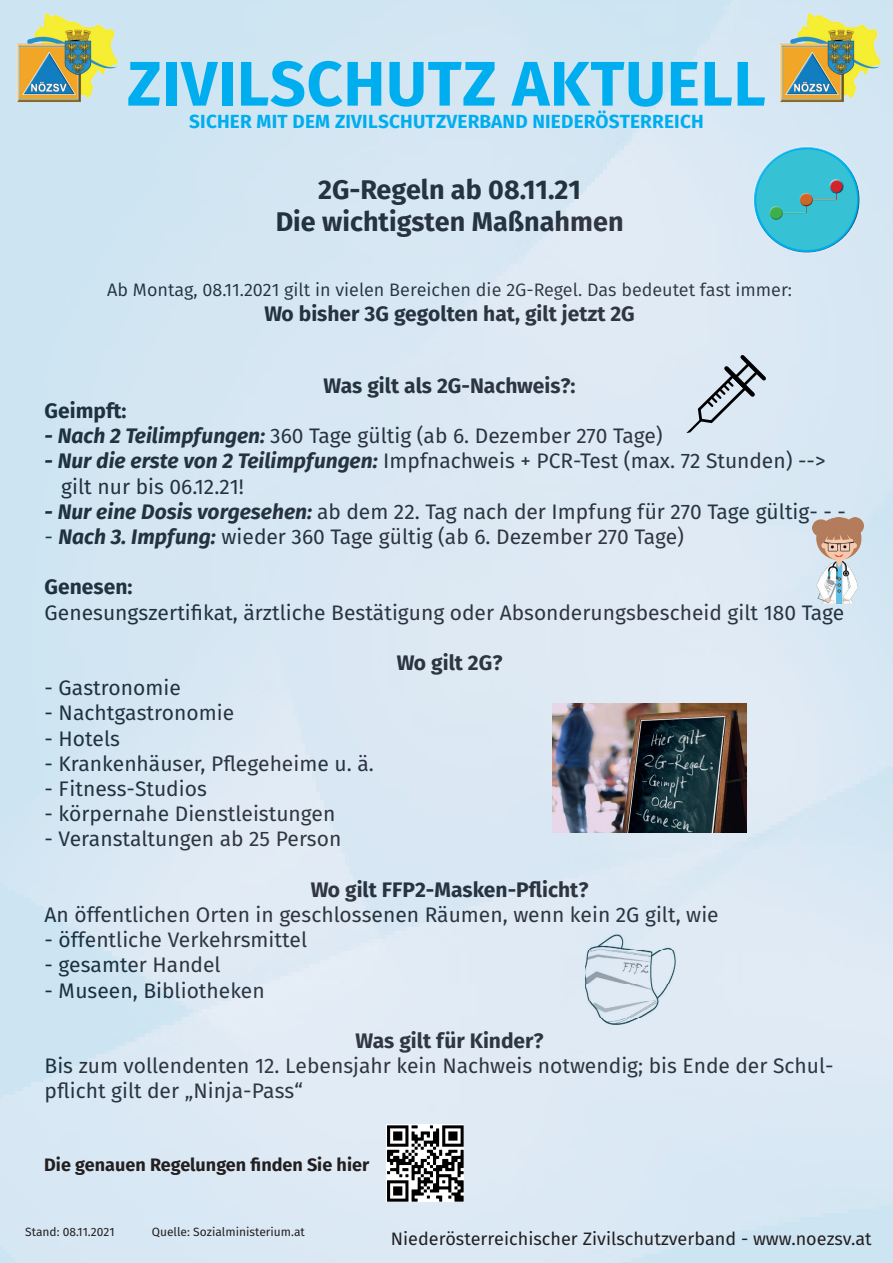
<style>
.page{position:relative;width:893px;height:1263px;background:#fff}
.page>*{position:absolute;margin:0;border:0;box-sizing:border-box;transform-origin:0 0}
.t1{font:700 63px "Fira Sans";letter-spacing:.01em;color:#00aeef}
.t2{font:700 27px/32.4px "Fira Sans";color:#231f20;text-align:center}
.t3{font:21px/25.2px "Fira Sans";color:#231f20}
.t4{font:700 21px "Fira Sans";color:#231f20}
.t5{font:700 19.05px "Fira Sans";letter-spacing:.01em;color:#00aeef}
.t6{font:18px "Fira Sans";color:#231f20}
.t7{font:18px "Fira Sans";color:#231f20}
.t8{font:700 18px "Fira Sans";color:#231f20}
.t9{font:12px "Fira Sans";color:#231f20}
.s1{font-weight:700;font-style:italic}
.s2{font-style:italic}
</style>
<div class="page">
<img style="left:0;top:0;width:893px;height:1263px">
<img style="left:17px;top:12px;width:102px;height:90px">
<img style="left:779px;top:12px;width:102px;height:90px">
<div style="left:753px;top:145px;width:107px;height:76px;background:#fff;opacity:.75"></div>
<div style="left:753px;top:164px;width:108px;height:90px;background:#231f20;opacity:.75"></div>
<hr style="left:775px;top:212px;width:33px;height:3px;background:#231f20;opacity:.75">
<hr style="left:834px;top:186px;width:4px;height:16px;background:#231f20;opacity:.75">
<hr style="left:805px;top:198px;width:32px;height:2px;background:#37c1d4">
<hr style="left:805px;top:199px;width:32px;height:3px;background:#231f20;opacity:.75">
<hr style="left:805px;top:199px;width:3px;height:16px;background:#231f20;opacity:.75">
<div style="left:767px;top:205px;width:17px;height:11px;background:#fff;opacity:.75"></div>
<div style="left:768px;top:208px;width:16px;height:14px;background:#231f20;opacity:.75"></div>
<div style="left:797px;top:192px;width:17px;height:11px;background:#fff;opacity:.75"></div>
<div style="left:798px;top:195px;width:16px;height:13px;background:#231f20;opacity:.75"></div>
<div style="left:827px;top:179px;width:17px;height:10px;background:#fff;opacity:.75"></div>
<div style="left:828px;top:181px;width:16px;height:14px;background:#231f20;opacity:.75"></div>
<svg style="left:686px;top:351px;width:84px;height:82px;background:#c1ccd6"></svg>
<img style="left:813px;top:517px;width:50px;height:87px">
<img style="left:552px;top:703px;width:194px;height:129px">
<img style="left:387px;top:1124px;width:77px;height:78px">
<h1 class="t1" style="left:127px;top:39px;width:640px">ZIVILSCHUTZ AKTUELL</h1>
<p class="t5" style="left:189px;top:108px;width:516px">SICHER MIT DEM ZIVILSCHUTZVERBAND NIEDERÖSTERREICH</p>
<p class="t2" style="left:276px;top:173px;width:349px">2G-Regeln ab 08.11.21<br>Die wichtigsten Maßnahmen</p>
<p class="t6" style="left:107px;top:277px;width:686px">Ab Montag, 08.11.2021 gilt in vielen Bereichen die 2G-Regel. Das bedeutet fast immer:</p>
<p class="t4" style="left:264px;top:299px;width:372px">Wo bisher 3G gegolten hat, gilt jetzt 2G</p>
<p class="t4" style="left:324px;top:371px;width:254px">Was gilt als 2G-Nachweis?:</p>
<p class="t4" style="left:45px;top:396px;width:84px">Geimpft:</p>
<p class="t3" style="left:45px;top:423px;width:620px"><span class="s1">- Nach 2 Teilimpfungen:</span> 360 Tage gültig (ab 6. Dezember 270 Tage)</p>
<p class="t3" style="left:61px;top:448px;width:766px;text-indent:-17px"><span class="s1">- Nur die erste von 2 Teilimpfungen:</span> Impfnachweis + PCR-Test (max. 72 Stunden) --&gt; gilt nur bis 06.12.21!</p>
<p class="t3" style="left:45px;top:499px;width:803px"><span class="s1">- Nur eine Dosis vorgesehen:</span> ab dem 22. Tag nach der Impfung für 270 Tage gültig- - -</p>
<p class="t3" style="left:45px;top:524px;width:641px"><span class="s2">-</span> <span class="s1">Nach 3. Impfung:</span> wieder 360 Tage gültig (ab 6. Dezember 270 Tage)</p>
<p class="t4" style="left:45px;top:572px;width:89px">Genesen:</p>
<p class="t3" style="left:45px;top:600px;width:801px">Genesungszertifikat, ärztliche Bestätigung oder Absonderungsbescheid gilt 180 Tage</p>
<p class="t4" style="left:397px;top:648px;width:107px">Wo gilt 2G?</p>
<p class="t3" style="left:45px;top:675px;width:138px">- Gastronomie</p>
<p class="t3" style="left:45px;top:700px;width:191px">- Nachtgastronomie</p>
<p class="t3" style="left:45px;top:726px;width:77px">- Hotels</p>
<p class="t3" style="left:45px;top:751px;width:331px">- Krankenhäuser, Pflegeheime u. ä.</p>
<p class="t3" style="left:45px;top:776px;width:164px">- Fitness-Studios</p>
<p class="t3" style="left:45px;top:801px;width:292px">- körpernahe Dienstleistungen</p>
<p class="t3" style="left:45px;top:826px;width:298px">- Veranstaltungen ab 25 Person</p>
<p class="t4" style="left:311px;top:875px;width:279px">Wo gilt FFP2-Masken-Pflicht?</p>
<p class="t3" style="left:45px;top:902px;width:676px">An öffentlichen Orten in geschlossenen Räumen, wenn kein 2G gilt, wie</p>
<p class="t3" style="left:45px;top:927px;width:264px">- öffentliche Verkehrsmittel</p>
<p class="t3" style="left:45px;top:952px;width:178px">- gesamter Handel</p>
<p class="t3" style="left:45px;top:978px;width:222px">- Museen, Bibliotheken</p>
<p class="t4" style="left:356px;top:1026px;width:189px">Was gilt für Kinder?</p>
<p class="t3" style="left:45px;top:1053px;width:791px">Bis zum vollendenten 12. Lebensjahr kein Nachweis notwendig; bis Ende der Schul&shy;pflicht gilt der „Ninja-Pass“</p>
<p class="t8" style="left:44px;top:1152px;width:327px">Die genauen Regelungen finden Sie hier</p>
<p class="t9" style="left:25px;top:1224px;width:91px">Stand: 08.11.2021</p>
<p class="t9" style="left:152px;top:1224px;width:155px">Quelle: Sozialministerium.at</p>
<p class="t7" style="left:391px;top:1226px;width:482px">Niederösterreichischer Zivilschutzverband - www.noezsv.at</p>
</div>
